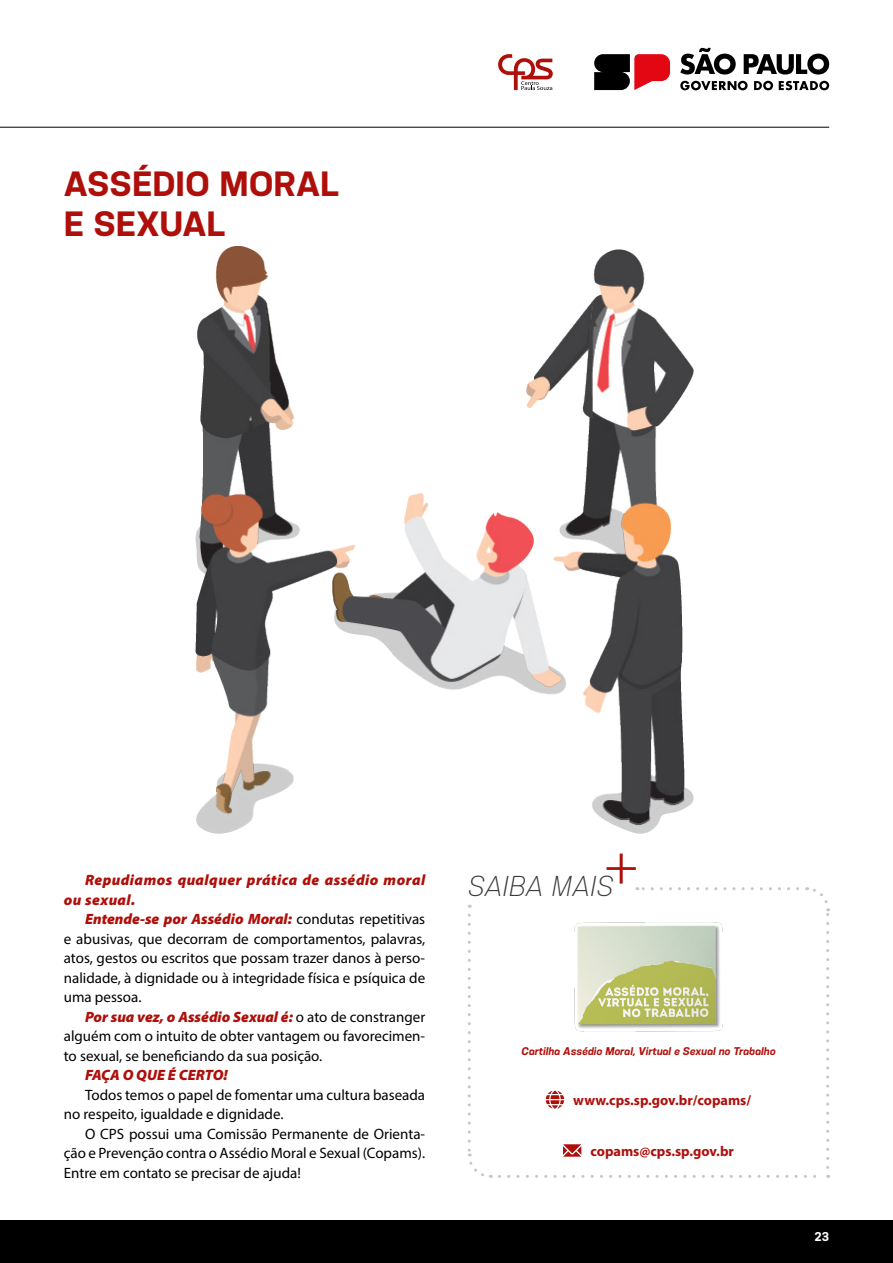
<style>
.page{position:relative;width:893px;height:1263px;background:#fff}
.page>*{position:absolute;margin:0;border:0;box-sizing:border-box;transform-origin:0 0}
.t1{font:700 33px/39.6px "Konsens";color:#ae0f0a}
.t2{font:italic 300 27px "Konsens";color:#3c3c3b}
.t3{font:15px/19.5px "Myriad Pro";color:#000;text-align:justify}
.t4{font:italic 900 15px/19.5px "Myriad Pro";letter-spacing:.03em;color:#ae0f0a}
.t5{font:italic 900 15px "Myriad Pro";color:#ae0f0a}
.t6{font:700 14.25px "Myriad Pro";color:#ae0f0a}
.t7{font:700 12px "Konsens";color:#fff}
.t8{font:italic 700 10.5px "Konsens";color:#ae0f0a}
.s1{font-weight:900;font-style:italic;color:#ae0f0a}
</style>
<div class="page">
<div style="left:0;top:1220px;width:893px;height:43px;background:#000"></div>
<hr style="left:0;top:127px;width:829px;height:1px;background:#000">
<svg style="left:680px;top:48px;width:56px;height:27px"></svg>
<svg style="left:744px;top:54px;width:85px;height:21px"></svg>
<svg style="left:680px;top:81px;width:68px;height:9px"></svg>
<svg style="left:754px;top:81px;width:19px;height:9px"></svg>
<svg style="left:779px;top:81px;width:50px;height:9px"></svg>
<svg style="left:594px;top:54px;width:76px;height:36px"></svg>
<svg style="left:498px;top:54px;width:55px;height:36px"></svg>
<img style="left:195px;top:247px;width:499px;height:586px">
<svg style="left:563px;top:1144px;width:18px;height:13px"></svg>
<svg style="left:546px;top:1090px;width:18px;height:19px"></svg>
<img style="left:574px;top:922px;width:149px;height:110px">
<svg style="left:468px;top:915px;width:23px;height:263px"></svg>
<svg style="left:499px;top:1175px;width:330px;height:3px"></svg>
<svg style="left:807px;top:887px;width:23px;height:280px"></svg>
<svg style="left:606px;top:853px;width:192px;height:37px"></svg>
<h1 class="t1" style="left:64px;top:163px;width:277px">ASSÉDIO MORAL<br>E SEXUAL</h1>
<p class="t4" style="left:64px;top:870px;width:363px;text-indent:21px">Repudiamos qualquer prática de assédio moral ou sexual.</p>
<p class="t3" style="left:64px;top:909px;width:363px;text-indent:21px"><span class="s1">Entende-se por Assédio Moral:</span> condutas repetitivas e abusivas, que decorram de comportamentos, palavras, atos, gestos ou escritos que possam trazer danos à perso&shy;nalidade, à dignidade ou à integridade física e psíquica de uma pessoa.</p>
<p class="t3" style="left:64px;top:1007px;width:363px;text-indent:21px"><span class="s1">Por sua vez, o Assédio Sexual é:</span> o ato de constranger alguém com o intuito de obter vantagem ou favorecimen&shy;to sexual, se beneficiando da sua posição.</p>
<p class="t5" style="left:85px;top:1065px;width:144px">FAÇA O QUE É CERTO!</p>
<p class="t3" style="left:64px;top:1085px;width:363px;text-indent:21px">Todos temos o papel de fomentar uma cultura baseada no respeito, igualdade e dignidade.</p>
<p class="t3" style="left:64px;top:1124px;width:363px;text-indent:21px">O CPS possui uma Comissão Permanente de Orienta&shy;ção e Prevenção contra o Assédio Moral e Sexual (Copams).<br>Entre em contato se precisar de ajuda!</p>
<h2 class="t2" style="left:468px;top:870px;width:147px">SAIBA MAIS</h2>
<p class="t8" style="left:521px;top:1044px;width:256px">Cartilha Assédio Moral, Virtual e Sexual no Trabalho</p>
<p class="t6" style="left:573px;top:1091px;width:179px">www.cps.sp.gov.br/copams/</p>
<p class="t6" style="left:590px;top:1142px;width:145px">copams@cps.sp.gov.br</p>
<p class="t7" style="left:814px;top:1228px;width:16px">23</p>
</div>
